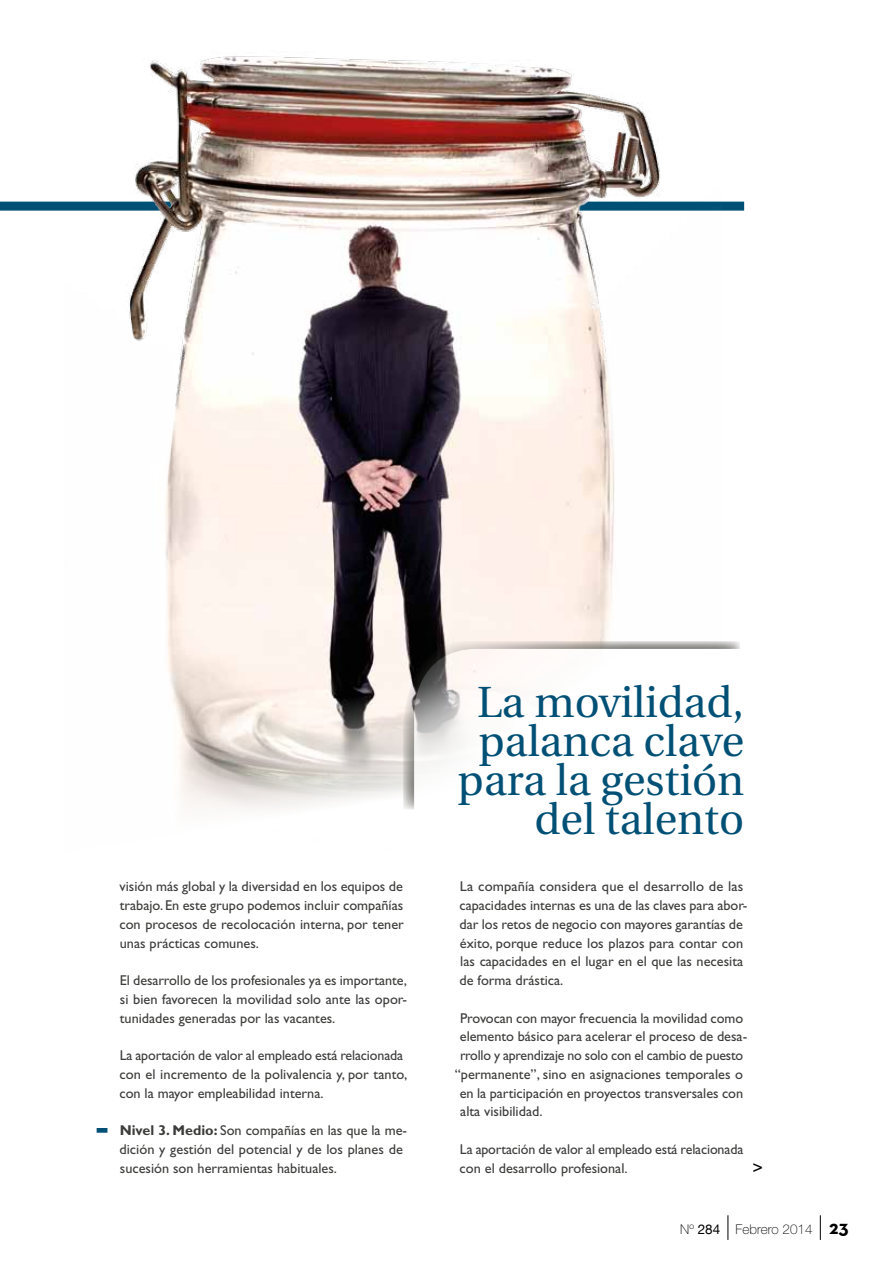
<style>
.page{position:relative;width:893px;height:1263px;background:#fff}
.page>*{position:absolute;margin:0;border:0;box-sizing:border-box;transform-origin:0 0}
.t1{font:43.5px/39px "Utopia";color:#005076;text-align:right}
.t2{font:700 19.5px "Neutraface Text";color:#000}
.t3{font:18px "Gill Sans Std";color:#000}
.t4{font:14.25px/18.8px "Gill Sans Std";color:#3c3c3b}
.t5{font:100 13.5px "Helvetica Neue";color:#000}
.t6{font:13.5px "Helvetica Neue";color:#000}
.s1{font-family:"Gill Sans";font-weight:700;color:#005076}
.s2{font-weight:700}
.s3{font-weight:100}
</style>
<div class="page">
<div style="left:0;top:202px;width:744px;height:9px;background:#005076"></div>
<img style="left:65px;top:56px;width:657px;height:753px">
<svg style="left:403px;top:641px;width:337px;height:169px;background:#b4afab"></svg>
<svg style="left:414px;top:649px;width:326px;height:161px"></svg>
<div style="left:97px;top:1128px;width:10px;height:5px;border:3px solid #005076"></div>
<svg style="left:728px;top:1215px;width:1px;height:25px"></svg>
<svg style="left:820px;top:1215px;width:1px;height:25px"></svg>
<p class="t4" style="left:119px;top:877px;width:286px;text-align:justify">visión más global y la diversidad en los equipos de trabajo. En este grupo podemos incluir compañías con procesos de recolocación interna, por tener unas prácticas comunes.</p>
<p class="t4" style="left:120px;top:971px;width:289px;text-align:justify">El desarrollo de los profesionales ya es importante, si bien favorecen la movilidad solo ante las opor&shy;tunidades generadas por las vacantes.</p>
<p class="t4" style="left:119px;top:1046px;width:289px">La aportación de valor al empleado está relacionada con el incremento de la polivalencia y, por tanto, con la mayor empleabilidad interna.</p>
<p class="t4" style="left:119px;top:1121px;width:289px;text-indent:-22px"><span class="s1">−</span> <span class="s2">Nivel 3. Medio:</span> Son compañías en las que la me&shy;dición y gestión del potencial y de los planes de sucesión son herramientas habituales.</p>
<h1 class="t1" style="left:458px;top:684px;width:288px">La movilidad, palanca clave para la gestión del talento</h1>
<p class="t4" style="left:460px;top:877px;width:289px">La compañía considera que el desarrollo de las capacidades internas es una de las claves para abor&shy;dar los retos de negocio con mayores garantías de éxito, porque reduce los plazos para contar con las capacidades en el lugar en el que las necesita de forma drástica.</p>
<p class="t4" style="left:460px;top:1008px;width:285px">Provocan con mayor frecuencia la movilidad como</p>
<p class="t4" style="left:460px;top:1027px;width:289px">elemento básico para acelerar el proceso de desa-</p>
<p class="t4" style="left:460px;top:1046px;width:285px">rrollo y aprendizaje no solo con el cambio de puesto</p>
<p class="t4" style="left:455px;top:1065px;width:290px">“permanente”, sino en asignaciones temporales o</p>
<p class="t4" style="left:460px;top:1083px;width:285px">en la participación en proyectos transversales con</p>
<p class="t4" style="left:460px;top:1102px;width:84px">alta visibilidad.</p>
<p class="t4" style="left:460px;top:1140px;width:285px">La aportación de valor al empleado está relacionada con el desarrollo profesional.</p>
<p class="t3" style="left:752px;top:1157px;width:12px">&gt;</p>
<p class="t6" style="left:680px;top:1219px;width:41px"><span class="s3">Nº</span> 284</p>
<h2 class="t2" style="left:829px;top:1214px;width:21px">23</h2>
<p class="t5" style="left:736px;top:1221px;width:78px">Febrero 2014</p>
</div>
